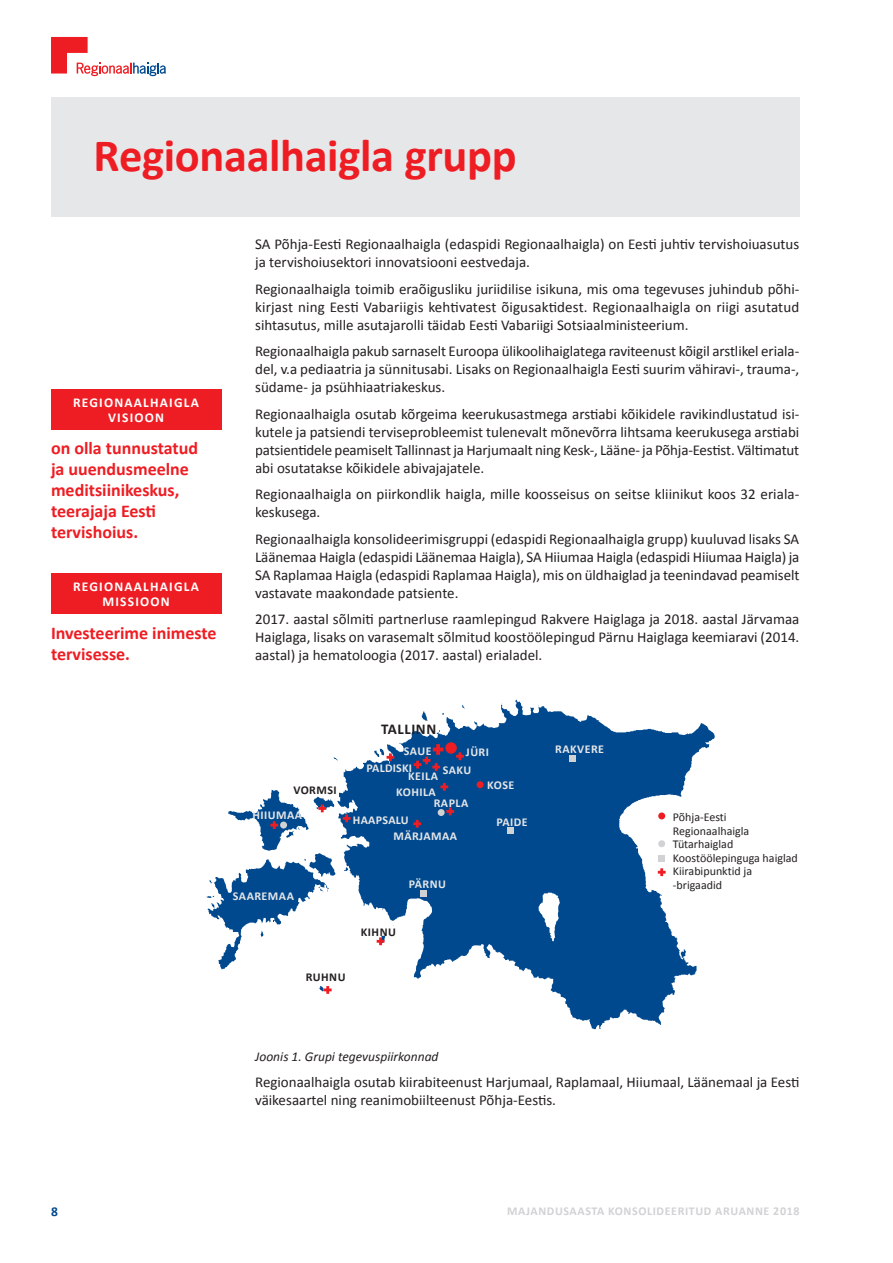
<style>
.page{position:relative;width:893px;height:1263px;background:#fff}
.page>*{position:absolute;margin:0;border:0;box-sizing:border-box;transform-origin:0 0}
.t1{font:700 46.5px "Calibri";letter-spacing:-.01em;color:#ee1d23}
.t2{font:700 18px/21px "Calibri";color:#ee1d23}
.t3{font:15px/18px "Calibri";color:#231f20;text-align:justify}
.t4{font:700 15px "Calibri";letter-spacing:.04em;color:#231f20}
.t5{font:700 13.5px/15px "Calibri";letter-spacing:.09em;color:#fff;text-align:center}
.t6{font:italic 13.5px "Calibri";color:#231f20}
.t7{font:700 13.5px "Calibri";color:#01498e}
.t8{font:12px/13.5px "Calibri";color:#231f20}
.t9{font:700 12px/10.5px "Calibri";letter-spacing:.04em;color:#e6e7e9}
.t10{font:700 12px "Calibri";letter-spacing:.05em;color:#d1d2d4}
.t11{font:700 12px "Calibri";letter-spacing:.04em;color:#231f20}
.t12{font:700 12px/17.2px "Calibri";letter-spacing:.015em;color:#e6e7e9}
</style>
<div class="page">
<svg style="left:51px;top:37px;width:115px;height:39px"></svg>
<div style="left:51px;top:98px;width:748px;height:119px;background:#e6e7e9"></div>
<svg style="left:319px;top:986px;width:13px;height:8px"></svg>
<svg style="left:337px;top:700px;width:378px;height:329px;fill:#01498e"></svg>
<div style="left:445px;top:742px;width:12px;height:12px;background:#ee1d23;border-radius:50%"></div>
<div style="left:477px;top:781px;width:7px;height:7px;background:#ee1d23;border-radius:50%"></div>
<div style="left:438px;top:809px;width:7px;height:7px;background:#d1d2d4;border-radius:50%"></div>
<svg style="left:374px;top:749px;width:20px;height:12px"></svg>
<svg style="left:456px;top:752px;width:8px;height:8px"></svg>
<svg style="left:440px;top:783px;width:8px;height:8px"></svg>
<svg style="left:446px;top:807px;width:8px;height:8px"></svg>
<svg style="left:413px;top:820px;width:8px;height:8px"></svg>
<svg style="left:343px;top:814px;width:7px;height:8px"></svg>
<svg style="left:207px;top:790px;width:129px;height:180px"></svg>
<svg style="left:377px;top:935px;width:8px;height:10px"></svg>
<svg style="left:414px;top:744px;width:29px;height:27px"></svg>
<div style="left:507px;top:827px;width:6px;height:7px;background:#d1d2d4"></div>
<div style="left:569px;top:755px;width:7px;height:7px;background:#d1d2d4"></div>
<div style="left:420px;top:890px;width:7px;height:7px;background:#d1d2d4"></div>
<div style="left:658px;top:812px;width:7px;height:7px;background:#ee1d23;border-radius:50%"></div>
<div style="left:658px;top:840px;width:7px;height:7px;background:#d1d2d4;border-radius:50%"></div>
<svg style="left:658px;top:868px;width:8px;height:8px"></svg>
<div style="left:658px;top:854px;width:7px;height:7px;background:#d1d2d4"></div>
<div style="left:51px;top:389px;width:170px;height:40px;background:#ee1d23"></div>
<div style="left:51px;top:573px;width:170px;height:41px;background:#ee1d23"></div>
<h1 class="t1" style="left:94px;top:126px;width:425px">Regionaalhaigla grupp</h1>
<p class="t5" style="left:73px;top:394px;width:127px">REGIONAALhAIGLA<br>VISIOON</p>
<p class="t2" style="left:51px;top:436px;width:149px">on olla tunnustatud ja uuendus meelne meditsiinikeskus, teerajaja eesti tervishoius.</p>
<p class="t5" style="left:73px;top:578px;width:127px">REGIONAALhAIGLA<br>MISSIOON</p>
<p class="t2" style="left:51px;top:622px;width:167px">Investeerime inimeste tervisesse.</p>
<p class="t3" style="left:255px;top:235px;width:546px">SA Põhja-Eesti Regionaalhaigla (edaspidi Regionaalhaigla) on Eesti juhtiv tervishoiuasutus ja tervishoiusektori innovatsiooni eestvedaja.</p>
<p class="t3" style="left:255px;top:279px;width:546px">Regionaalhaigla toimib eraõigusliku juriidilise isikuna, mis oma tegevuses juhindub põhi&shy;kirjast ning Eesti Vabariigis kehtivatest õigusaktidest. Regionaalhaigla on riigi asutatud sihtasutus, mille asutajarolli täidab Eesti Vabariigi Sotsiaalministeerium.</p>
<p class="t3" style="left:255px;top:342px;width:546px">Regionaalhaigla pakub sarnaselt Euroopa ülikoolihaiglatega raviteenust kõigil arstlikel eriala&shy;del, v.a pediaatria ja sünnitusabi. Lisaks on Regionaalhaigla Eesti suurim vähiravi-, trauma-, südame- ja psühhiaatriakeskus.</p>
<p class="t3" style="left:255px;top:404px;width:546px">Regionaalhaigla osutab kõrgeima keerukusastmega arstiabi kõikidele ravikindlustatud isi&shy;kutele ja patsiendi terviseprobleemist tulenevalt mõnevõrra lihtsama keerukusega arstiabi patsientidele peamiselt Tallinnast ja Harjumaalt ning Kesk-, Lääne- ja Põhja-Eestist. Vältimatut abi osutatakse kõikidele abivajajatele.</p>
<p class="t3" style="left:255px;top:485px;width:546px">Regionaalhaigla on piirkondlik haigla, mille koosseisus on seitse kliinikut koos 32 eriala&shy;keskusega.</p>
<p class="t3" style="left:255px;top:529px;width:546px">Regionaalhaigla konsolideerimisgruppi (edaspidi Regionaalhaigla grupp) kuuluvad lisaks SA Läänemaa Haigla (edaspidi Läänemaa Haigla), SA Hiiumaa Haigla (edaspidi Hiiumaa Haigla) ja SA Raplamaa Haigla (edaspidi Raplamaa Haigla), mis on üldhaiglad ja teenindavad peamiselt vastavate maakondade patsiente.</p>
<p class="t3" style="left:255px;top:610px;width:546px">2017. aastal sõlmiti partnerluse raamlepingud Rakvere Haiglaga ja 2018. aastal Järvamaa Haiglaga, lisaks on varasemalt sõlmitud koostöölepingud Pärnu Haiglaga keemiaravi (2014. aastal) ja hematoloogia (2017. aastal) erialadel.</p>
<p class="t11" style="left:293px;top:783px;width:45px">VORMSI</p>
<p class="t9" style="left:253px;top:809px;width:51px">hIIUMAA</p>
<p class="t9" style="left:233px;top:890px;width:62px">SAAREMAA</p>
<p class="t4" style="left:381px;top:720px;width:57px">TALLINN</p>
<p class="t12" style="left:366px;top:742px;width:67px;text-indent:37px">SAUE<br>PALDISKI</p>
<p class="t9" style="left:408px;top:770px;width:31px">KEILA</p>
<p class="t9" style="left:466px;top:747px;width:25px">JüRI</p>
<p class="t9" style="left:555px;top:743px;width:50px">RAKVERE</p>
<p class="t9" style="left:443px;top:764px;width:30px">SAKU</p>
<p class="t9" style="left:487px;top:779px;width:29px">KOSE</p>
<p class="t9" style="left:434px;top:787px;width:36px;text-indent:-37px">KOhILA<br>RAPLA</p>
<p class="t9" style="left:496px;top:816px;width:33px">PAIDE</p>
<p class="t9" style="left:393px;top:830px;width:65px">MÄRJAMAA</p>
<p class="t9" style="left:409px;top:878px;width:39px">PÄRNU</p>
<p class="t9" style="left:353px;top:814px;width:57px">hAAPSALU</p>
<p class="t11" style="left:361px;top:924px;width:36px">KIhNU</p>
<p class="t11" style="left:306px;top:969px;width:41px">RUhNU</p>
<p class="t8" style="left:673px;top:810px;width:126px">Põhja-Eesti<br>Regionaalhaigla<br>Tütarhaiglad<br>Koostöölepinguga haiglad<br>Kiirabipunktid ja -brigaadid</p>
<p class="t6" style="left:255px;top:1048px;width:185px">Joonis 1. Grupi tegevuspiirkonnad</p>
<p class="t3" style="left:255px;top:1072px;width:546px">Regionaalhaigla osutab kiirabiteenust Harjumaal, Raplamaal, Hiiumaal, Läänemaal ja Eesti väikesaartel ning reanimobiilteenust Põhja-Eestis.</p>
<p class="t7" style="left:51px;top:1203px;width:8px">8</p>
<p class="t10" style="left:507px;top:1203px;width:294px">MAJANDUSAASTA KONSOLIDEERITUD ARUANNE 2018</p>
</div>
